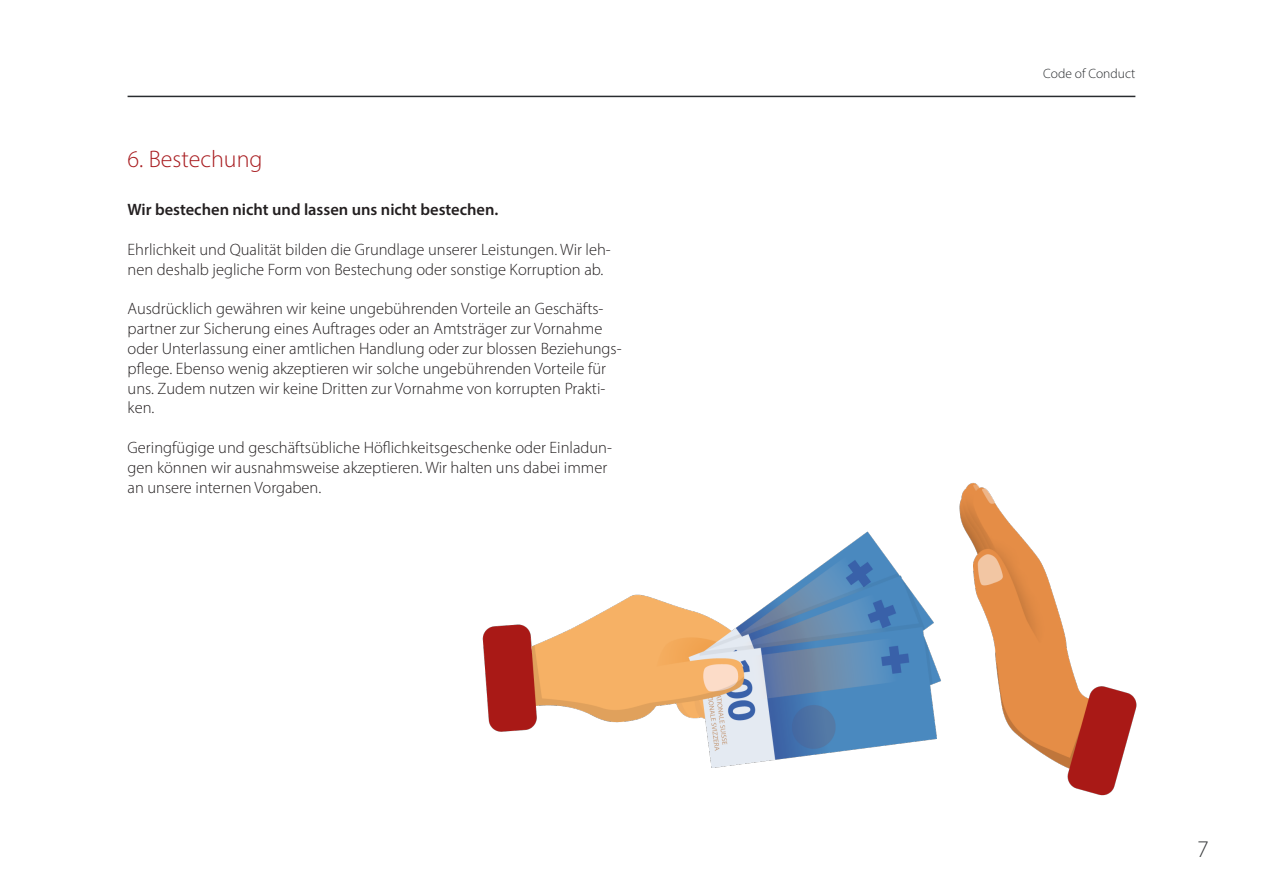
<style>
.page{position:relative;width:1263px;height:893px;background:#fff}
.page>*{position:absolute;margin:0;border:0;box-sizing:border-box;transform-origin:0 0}
.Header_CoC{font:300 24px "Myriad Pro";color:#a81c20}
.t1{font:300 24px "Myriad Pro";color:#3c3e40}
.t2{font:300 16.5px/19.8px "Myriad Pro";color:#231f20}
.t3{font:600 16.5px "Myriad Pro";color:#231f20}
.t4{font:300 13.5px "Myriad Pro";color:#292c2f}
</style>
<div class="page">
<hr style="left:128px;top:96px;width:1007px;height:1px;background:#292c2f">
<img style="left:482px;top:483px;width:655px;height:313px">
<p class="Header_CoC" style="left:128px;top:144px;width:137px">6. Bestechung</p>
<p class="t3" style="left:128px;top:199px;width:372px">Wir bestechen nicht und lassen uns nicht bestechen.</p>
<p class="t2" style="left:128px;top:239px;width:485px">Ehrlichkeit und Qualität bilden die Grundlage unserer Leistungen. Wir leh&shy;nen deshalb jegliche Form von Bestechung oder sonstige Korruption ab.</p>
<p class="t2" style="left:128px;top:299px;width:496px">Ausdrücklich gewähren wir keine ungebührenden Vorteile an Geschäfts&shy;partner zur Sicherung eines Auftrages oder an Amtsträger zur Vornahme oder Unterlassung einer amtlichen Handlung oder zur blossen Beziehungs&shy;pflege. Ebenso wenig akzeptieren wir solche ungebührenden Vorteile für uns. Zudem nutzen wir keine Dritten zur Vornahme von korrupten Prakti&shy;ken.</p>
<p class="t2" style="left:128px;top:437px;width:486px">Geringfügige und geschäftsübliche Höflichkeitsgeschenke oder Einladun&shy;gen können wir ausnahmsweise akzeptieren. Wir halten uns dabei immer an unsere internen Vorgaben.</p>
<p class="t4" style="left:1043px;top:66px;width:94px">Code of Conduct</p>
<h1 class="t1" style="left:1197px;top:834px;width:13px">7</h1>
</div>
